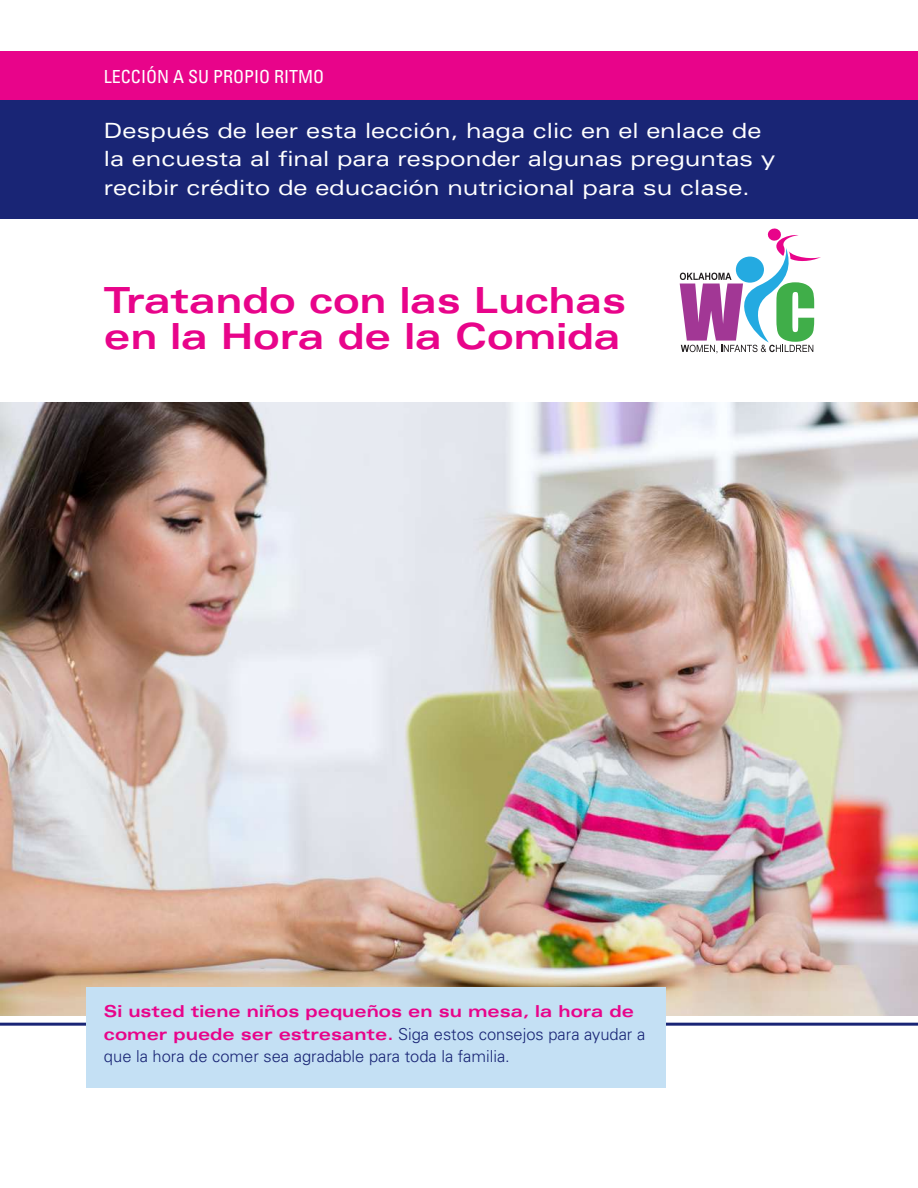
<style>
.page{position:relative;width:918px;height:1188px;background:#fff}
.page>*{position:absolute;margin:0;border:0;box-sizing:border-box;transform-origin:0 0}
.t1{font:700 expanded 36px/36px "Univers LT Std";color:#e8048a}
.t2{font:expanded 21px/28.5px "Univers LT Std";color:#fff}
.t3{font:condensed 18px "Univers LT Std";color:#fff}
.t4{font:300 16.5px/22.5px "Univers LT Std";color:#192575}
.s1{font-weight:700;font-stretch:expanded;color:#e8048a}
</style>
<div class="page">
<img style="left:1px;top:403px;width:917px;height:613px">
<div style="left:0;top:51px;width:918px;height:49px;background:#e8048a"></div>
<hr style="left:0;top:1023px;width:918px;height:3px;background:#192575">
<div style="left:86px;top:987px;width:580px;height:101px;background:#c4e0f4"></div>
<div style="left:0;top:100px;width:918px;height:119px;background:#192575"></div>
<svg style="left:680px;top:229px;width:141px;height:124px"></svg>
<p class="t3" style="left:104px;top:65px;width:222px">LECCIÓN A SU PROPIO RITMO</p>
<p class="t2" style="left:104px;top:116px;width:673px">Después de leer esta lección, haga clic en el enlace de la encuesta al final para responder algunas preguntas y recibir crédito de educación nutricional para su clase.</p>
<h1 class="t1" style="left:104px;top:282px;width:524px">Tratando con las Luchas en la Hora de la Comida</h1>
<p class="t4" style="left:104px;top:1000px;width:543px"><span class="s1">Si usted tiene niños pequeños en su mesa, la hora de comer puede ser estresante.</span> Siga estos consejos para ayudar a que la hora de comer sea agradable para toda la familia.</p>
</div>
